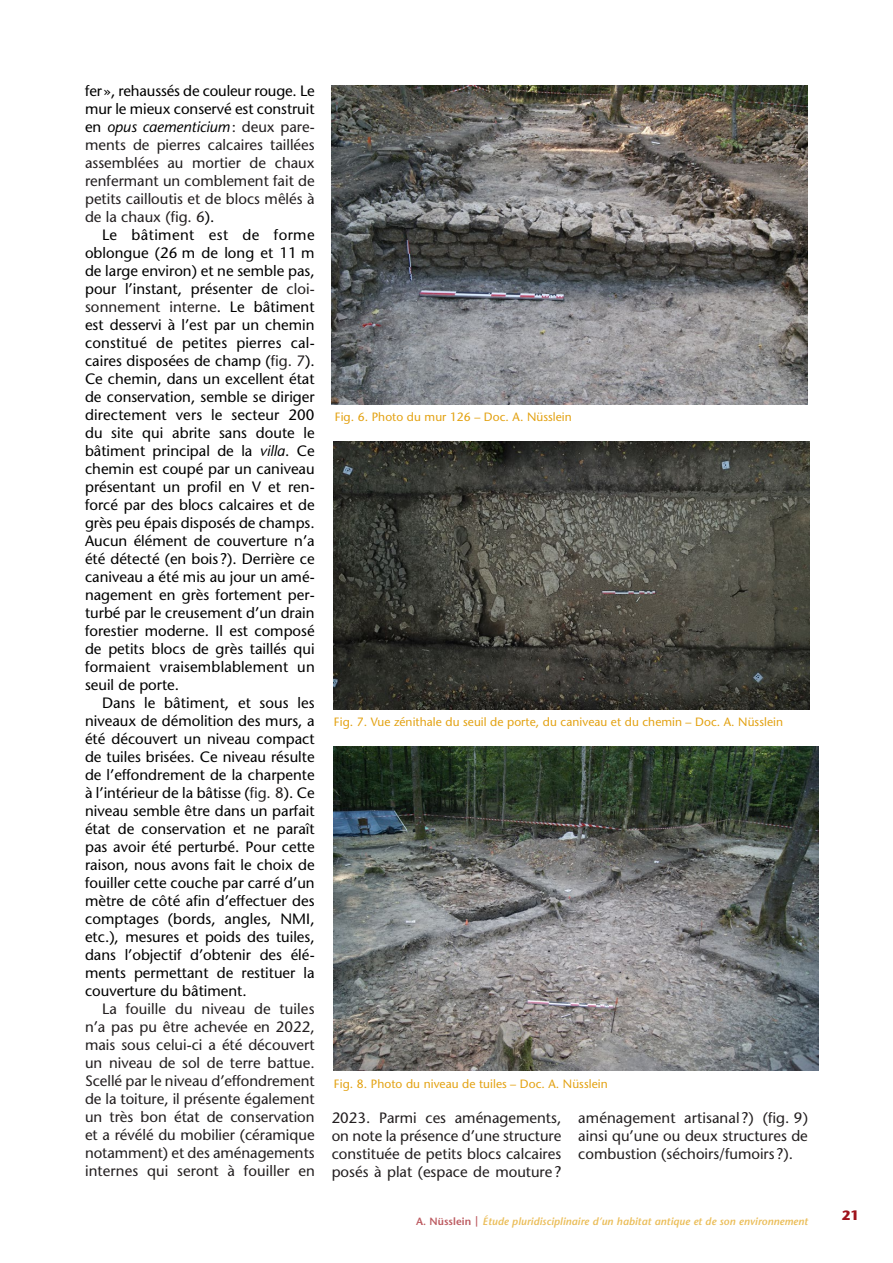
<style>
.page{position:relative;width:893px;height:1263px;background:#fff}
.page>*{position:absolute;margin:0;border:0;box-sizing:border-box;transform-origin:0 0}
.t1{font:500 15px/18px "Stone Sans Std";color:#000;text-align:justify}
.t2{font:500 15px/18px "Stone Sans Std";color:#231f20;text-align:justify}
.t3{font:700 13.5px "Stone Sans Std";color:#9f131c}
.t4{font:500 12px "Stone Sans Std";letter-spacing:.005em;color:#e3a213}
.t5{font:italic 600 10.5px "Stone Sans Std";letter-spacing:.005em;color:#ebbe5a}
.s1{color:#000}
.s2{font-style:italic;color:#000}
.s3{color:#231f20}
.s4{font-style:italic}
.s5{font-style:normal;color:#bc5a60}
.s6{font-weight:700;font-style:normal;color:#bc5a60}
</style>
<div class="page">
<img style="left:334px;top:746px;width:485px;height:324px">
<img style="left:332px;top:86px;width:476px;height:318px">
<img style="left:333px;top:442px;width:476px;height:268px">
<p class="t2" style="left:85px;top:82px;width:231px"><span class="s1">fer», rehaussés de couleur rouge. Le mur le mieux conservé est construit en</span> <span class="s2">opus caementicium</span>: deux pare&shy;ments de pierres calcaires taillées assemblées au mortier de chaux renfermant un comblement fait de petits cailloutis et de blocs mêlés à de la chaux (fig. 6<span class="s1">).</span></p>
<p class="t1" style="left:85px;top:226px;width:231px;text-indent:17px">Le bâtiment est de forme oblongue (26 m de long et 11 m de large environ) et ne semble pas, pour l’instant, présenter de <span class="s3">cloi&shy;sonnement interne</span>. Le bâtiment est desservi à l’est par un chemin constitué de petites pierres cal&shy;caires disposées de champ (<span class="s3">fig. 7</span>).<br>Ce chemin, dans un excellent état de conservation, semble se diriger directement vers le secteur 200 du site qui abrite sans doute le bâtiment principal de la <span class="s4">villa</span>. Ce chemin est coupé par un caniveau présentant un profil en V et ren&shy;forcé par des blocs calcaires et de grès peu épais disposés de champs.<br>Aucun élément de couverture n’a été détecté (en bois ?). Derrière ce caniveau a été mis au jour un amé&shy;nagement en grès fortement per&shy;turbé par le creusement d’un drain forestier moderne. Il est composé de petits blocs de grès taillés qui formaient vraisemblablement un seuil de porte.</p>
<p class="t1" style="left:85px;top:694px;width:231px;text-indent:17px">Dans le bâtiment, et sous les niveaux de démolition des murs, a été découvert un niveau compact de tuiles brisées. Ce niveau résulte de l’effondrement de la charpente à l’intérieur de la bâtisse (<span class="s3">fig. 8</span>). Ce niveau semble être dans un parfait état de conservation et ne paraît pas avoir été perturbé. Pour cette raison, nous avons fait le choix de fouiller cette couche par carré d’un mètre de côté afin d’effectuer des comptages (bords, angles, NMI, etc.), mesures et poids des tuiles, dans l’objectif d’obtenir des élé&shy;ments permettant de restituer la couverture du bâtiment.</p>
<p class="t2" style="left:85px;top:1000px;width:231px;text-indent:17px">La fouille du niveau de tuiles n’a pas pu être achevée en 2022, mais sous celui-ci a été découvert un niveau de sol de terre battue.<br>Scellé par le niveau d’effondrement de la toiture, il présente également un très bon état de conservation et a révélé du mobilier (céramique notamment) et des aménagements internes qui seront à fouiller en</p>
<p class="t4" style="left:335px;top:410px;width:238px">Fig. 6. Photo du mur 126 – Doc. A. Nüsslein</p>
<p class="t4" style="left:334px;top:715px;width:451px">Fig. 7. Vue zénithale du seuil de porte, du caniveau et du chemin – Doc. A. Nüsslein</p>
<p class="t4" style="left:334px;top:1077px;width:275px">Fig. 8. Photo du niveau de tuiles – Doc. A. Nüsslein</p>
<p class="t2" style="left:332px;top:1108px;width:231px">2023. Parmi ces aménagements, on note la présence d’une structure constituée de petits blocs calcaires posés à plat (espace de mouture?</p>
<p class="t2" style="left:578px;top:1108px;width:231px">aménagement artisanal ?) (fig. 9) ainsi qu’une ou deux structures de combustion (séchoirs/fumoirs ?).</p>
<p class="t5" style="left:416px;top:1215px;width:393px"><span class="s5">A. Nüsslein</span> <span class="s6">|</span> Étude pluridisciplinaire d’un habitat antique et de son environnement</p>
<p class="t3" style="left:842px;top:1208px;width:19px">21</p>
</div>
